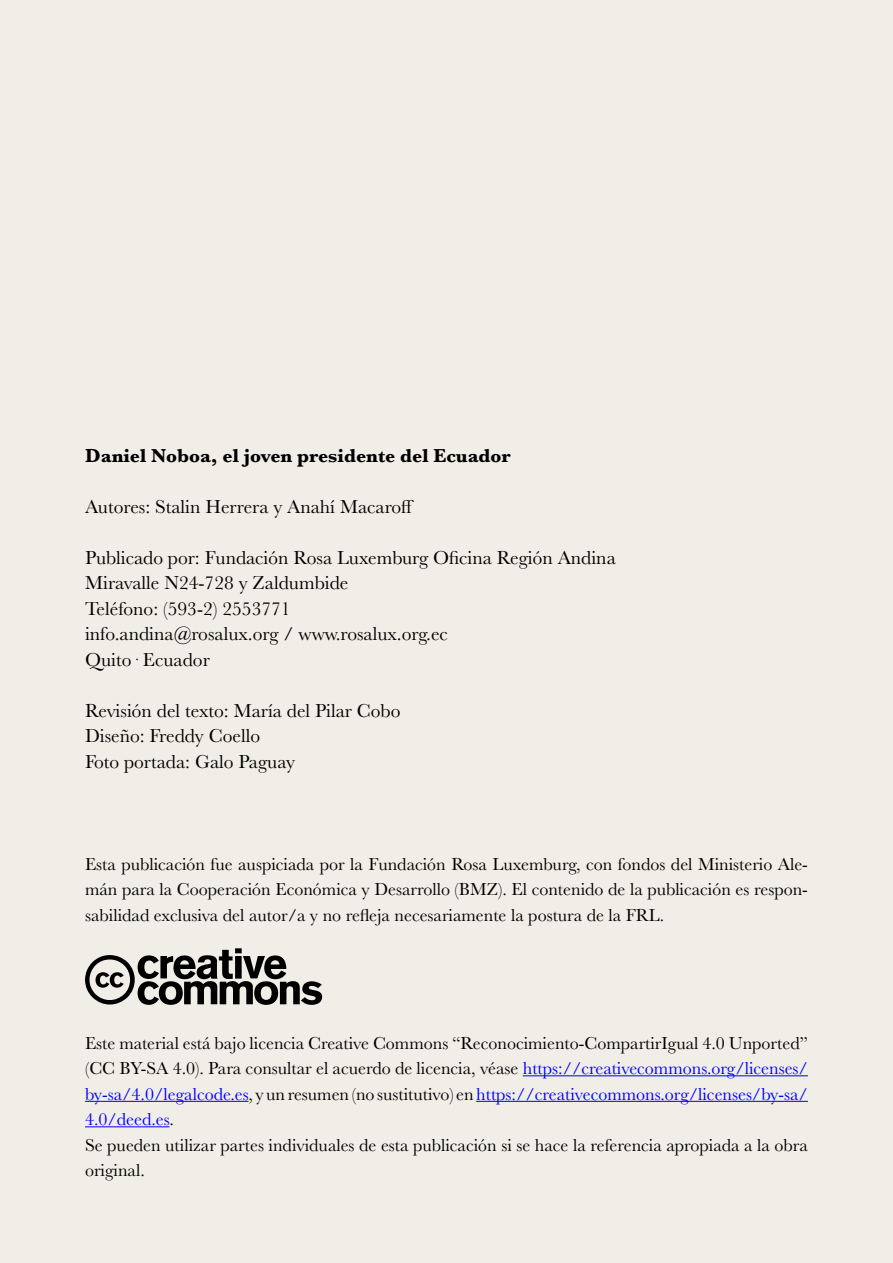
<style>
.page{position:relative;width:893px;height:1263px;background:#f1eee8}
.page>*{position:absolute;margin:0;border:0;box-sizing:border-box;transform-origin:0 0}
.t1{font:19.5px/25.5px "Baskerville";color:#000}
.t2{font:700 19.5px "Baskerville";color:#000}
.t3{font:18px/25.5px "Baskerville";color:#000;text-align:justify}
.s1{color:#00f}
</style>
<div class="page">
<hr style="left:523px;top:1075px;width:285px;height:1px;background:#00f">
<hr style="left:85px;top:1101px;width:164px;height:1px;background:#00f">
<hr style="left:476px;top:1101px;width:332px;height:1px;background:#00f">
<hr style="left:85px;top:1126px;width:84px;height:1px;background:#00f">
<svg style="left:85px;top:948px;width:237px;height:57px"></svg>
<p class="t2" style="left:85px;top:442px;width:427px">Daniel Noboa, el joven presidente del Ecuador</p>
<p class="t1" style="left:85px;top:494px;width:331px">Autores: Stalin Herrera y Anahí Macaroff</p>
<p class="t1" style="left:85px;top:545px;width:532px">Publicado por: Fundación Rosa Luxemburg Oficina Región Andina Miravalle N24-728 y Zaldumbide<br>Teléfono: (593-2) 2553771<br>info.andina@rosalux.org / www.rosalux.org.ec<br>Quito· Ecuador</p>
<p class="t1" style="left:85px;top:698px;width:317px">Revisión del texto: María del Pilar Cobo<br>Diseño: Freddy Coello<br>Foto portada: Galo Paguay</p>
<p class="t3" style="left:85px;top:852px;width:724px">Esta publicación fue auspiciada por la Fundación Rosa Luxemburg, con fondos del Ministerio Ale&shy;mán para la Cooperación Económica y Desarrollo (BMZ). El contenido de la publicación es respon&shy;sabilidad exclusiva del autor/a y no refleja necesariamente la postura de la FRL.</p>
<p class="t3" style="left:85px;top:1030px;width:724px;text-align:left">Este material está bajo licencia Creative Commons “Reconocimiento-CompartirIgual 4.0 Unported” (CC BY-SA 4.0). Para consultar el acuerdo de licencia, véase <span class="s1">https://creativecommons.org/licenses/ by-sa/4.0/legalcode.es</span>, y un resumen (no sustitutivo) en <span class="s1">https://creativecommons.org/licenses/by-sa/ 4.0/deed.es</span>.<br>Se pueden utilizar partes individuales de esta publicación si se hace la referencia apropiada a la obra original.</p>
</div>
